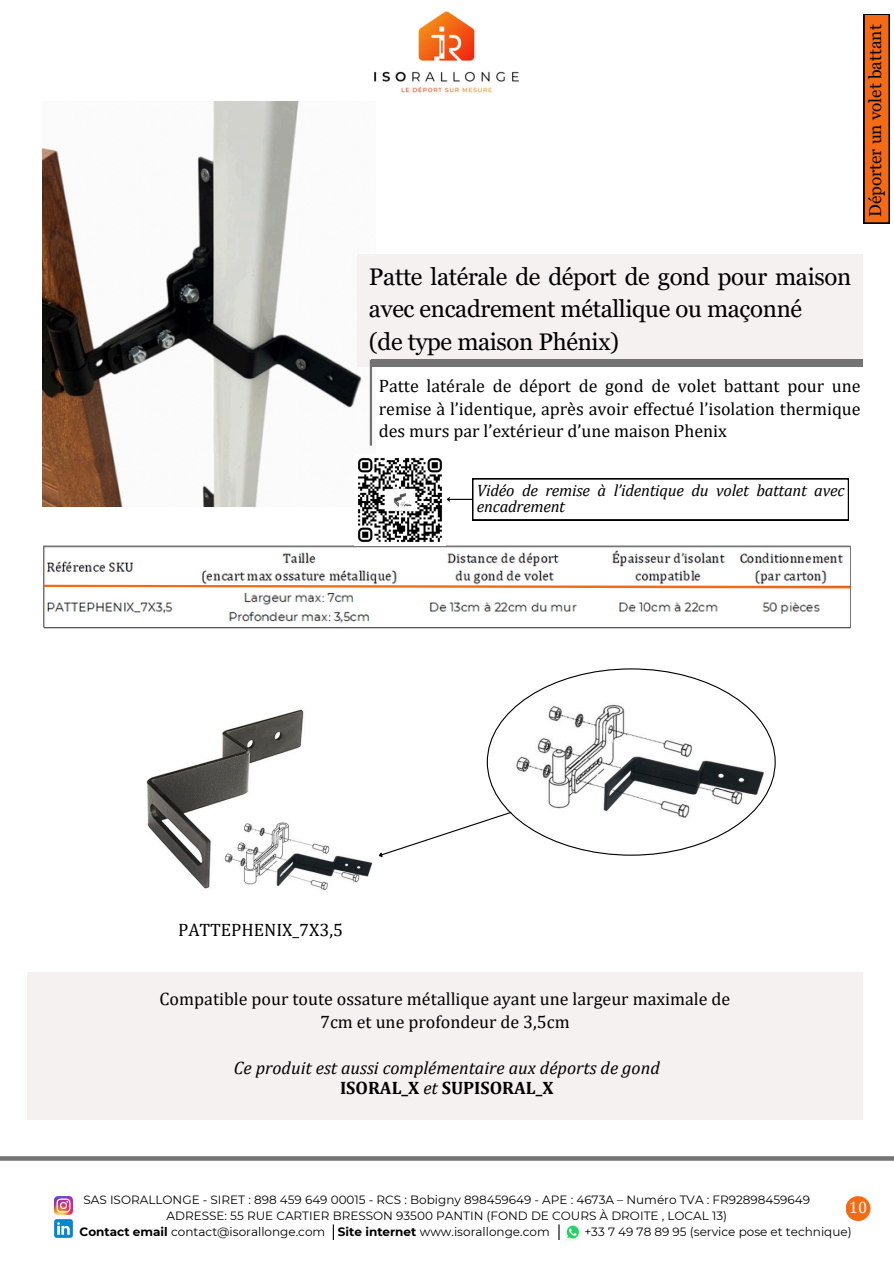
<style>
.page{position:relative;width:894px;height:1264px;background:#fff}
.page>*{position:absolute;margin:0;border:0;box-sizing:border-box;transform-origin:0 0}
.t1{font:24px/32.7px "Georgia Pro";letter-spacing:-.015em;color:#000}
.t2{font:18px/22.5px "Cambria";color:#000;text-align:center}
.t3{font:italic 18px/20.2px "Cambria";color:#000;text-align:center}
.t4{font:17.1px "Georgia Pro";color:#000}
.t5{font:italic 16.5px/15.8px "Cambria";letter-spacing:-.015em;color:#000}
.t6{font:16.5px "Cambria";color:#fff}
.t7{font:12px "Montserrat";color:#000}
.s1{font-weight:700;font-style:normal}
.s2{font-weight:700}
</style>
<div class="page">
<div style="left:28px;top:972px;width:834px;height:147px;background:#f6f1f1"></div>
<img style="left:146px;top:709px;width:227px;height:182px">
<img style="left:43px;top:102px;width:332px;height:404px">
<div style="left:357px;top:255px;width:505px;height:112px;background:#f6f1f1"></div>
<div style="left:371px;top:360px;width:491px;height:7px;background:#737373"></div>
<hr style="left:369px;top:360px;width:3px;height:85px;background:#737373">
<svg style="left:0;top:1156px;width:893px;height:4px;background:#7b7b7b"></svg>
<svg style="left:378px;top:820px;width:108px;height:37px"></svg>
<svg style="left:486px;top:668px;width:289px;height:187px"></svg>
<img style="left:374px;top:11px;width:145px;height:82px">
<svg style="left:863px;top:14px;width:26px;height:209px;background:#da6012"></svg>
<div style="left:845px;top:1196px;width:25px;height:24px;background:#f36b15;border-radius:50%"></div>
<svg style="left:333px;top:1224px;width:1px;height:15px"></svg>
<svg style="left:558px;top:1224px;width:1px;height:15px"></svg>
<img style="left:565px;top:1225px;width:15px;height:15px">
<img style="left:54px;top:1196px;width:18px;height:18px">
<img style="left:54px;top:1219px;width:19px;height:19px">
<img style="left:44px;top:545px;width:806px;height:84px">
<svg style="left:43px;top:583px;width:808px;height:6px"></svg>
<svg style="left:446px;top:478px;width:402px;height:42px"></svg>
<img style="left:354px;top:454px;width:88px;height:88px">
<p class="t4" style="left:865px;top:217px;width:194px;rotate:-90deg">Déporter un volet battant</p>
<p class="t1" style="left:369px;top:260px;width:483px">Patte latérale de déport de gond pour maison avec encadrement métallique ou maçonné<br>(de type maison Phénix)</p>
<h3 class="t2" style="left:379px;top:374px;width:483px;text-align:justify">Patte latérale de déport de gond de volet battant pour une remise à l’identique, après avoir effectué l’isolation thermique des murs par l’extérieur d’une maison Phenix</h3>
<p class="t5" style="left:477px;top:482px;width:369px">Vidéo de remise à l’identique du volet battant avec encadrement</p>
<p class="t2" style="left:178px;top:918px;width:166px">PATTEPHENIX_7X3,5</p>
<h3 class="t2" style="left:159px;top:987px;width:572px">Compatible pour toute ossature métallique ayant une largeur maximale de<br>7cm et une profondeur de 3,5cm</h3>
<p class="t3" style="left:234px;top:1057px;width:427px">Ce produit est aussi complémentaire aux déports de gond<br><span class="s1">ISORAL_X</span> et <span class="s1">SUPISORAL_X</span></p>
<p class="t7" style="left:83px;top:1192px;width:728px">SAS ISORALLONGE - SIRET : 898 459 649 00015 - RCS : Bobigny 898459649 - APE : 4673A – Numéro TVA : FR92898459649</p>
<p class="t7" style="left:166px;top:1208px;width:562px">ADRESSE: 55 RUE CARTIER BRESSON 93500 PANTIN (FOND DE COURS À DROITE , LOCAL 13)</p>
<h1 class="t7" style="left:80px;top:1224px;width:471px"><span class="s2">Contact email</span> contact@isorallonge.com <span class="s2">Site internet</span> www.isorallonge.com</h1>
<h1 class="t7" style="left:584px;top:1224px;width:269px">+33 7 49 78 89 95 (service pose et technique)</h1>
<h3 class="t6" style="left:848px;top:1197px;width:20px">10</h3>
</div>
